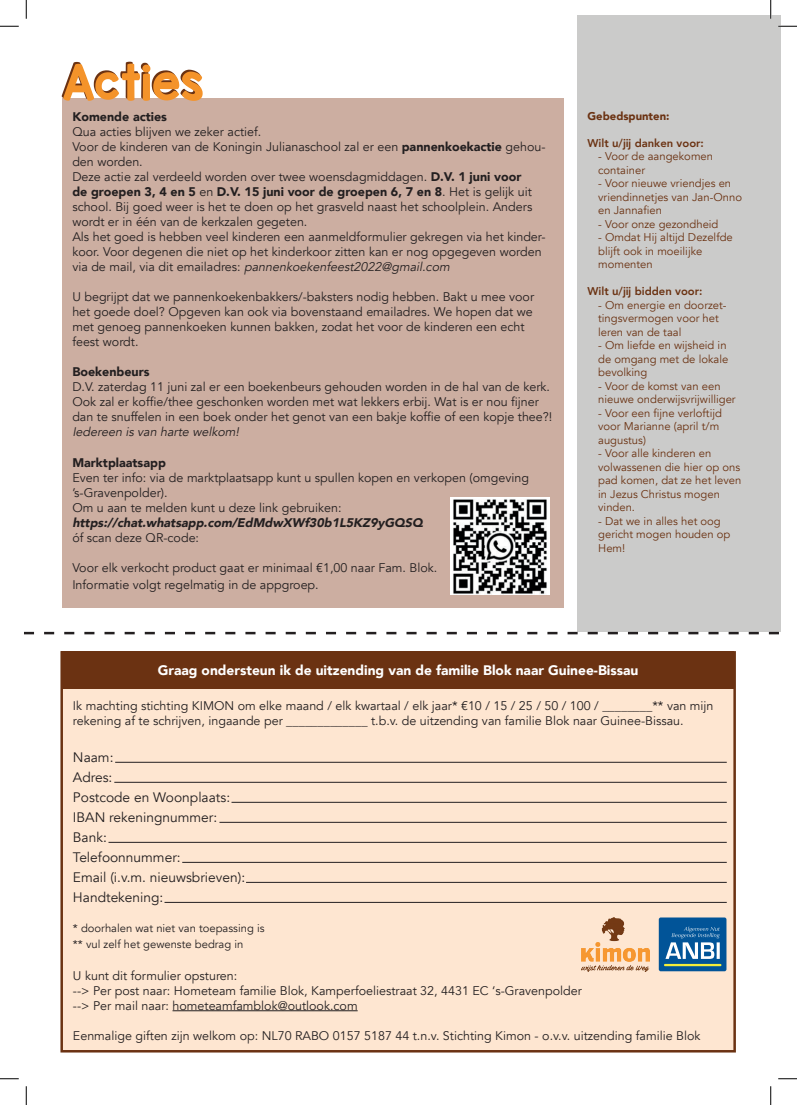
<style>
.page{position:relative;width:797px;height:1105px;background:#fff}
.page>*{position:absolute;margin:0;border:0;box-sizing:border-box;transform-origin:0 0}
.t1{font:13.75px/20px "Avenir";color:#231f20}
.t2{font:900 13.75px "Avenir";color:#fff}
.t3{font:12.5px/15px "Avenir";color:#231f20}
.t4{font:italic 900 12.5px "Avenir";color:#231f20}
.t5{font:900 12.5px "Avenir";color:#231f20}
.t6{font:italic 12.5px "Avenir";color:#231f20}
.t7{font:11.25px/13.5px "Avenir";color:#6b3212}
.t8{font:11.25px/16.5px "Avenir";color:#231f20}
.t9{font:800 11.25px "Avenir";color:#6b3212}
.t10{font:900 11.25px "Avenir";color:#6b3212}
.s1{font-weight:900}
.s2{font-style:italic}
</style>
<div class="page">
<div style="left:60px;top:651px;width:676px;height:401px;background:#fee6d1;border:2px solid #6b3212"></div>
<div style="left:61px;top:652px;width:673px;height:37px;background:#6b3212"></div>
<div style="left:62px;top:98px;width:501px;height:509px;background:#ccaea1"></div>
<div style="left:577px;top:16px;width:204px;height:616px;background:#cbcbca"></div>
<svg style="left:62px;top:62px;width:141px;height:39px"></svg>
<svg style="left:24px;top:632px;width:755px;height:2px"></svg>
<hr style="left:172px;top:1010px;width:185px;height:1px;background:#231f20">
<img style="left:582px;top:917px;width:68px;height:54px">
<hr style="left:115px;top:762px;width:611px;height:1px;background:#231f20">
<hr style="left:114px;top:782px;width:612px;height:1px;background:#231f20">
<hr style="left:231px;top:802px;width:495px;height:1px;background:#231f20">
<hr style="left:219px;top:822px;width:507px;height:1px;background:#231f20">
<hr style="left:108px;top:842px;width:618px;height:1px;background:#231f20">
<hr style="left:182px;top:862px;width:544px;height:1px;background:#231f20">
<hr style="left:246px;top:882px;width:480px;height:1px;background:#231f20">
<hr style="left:164px;top:902px;width:562px;height:1px;background:#231f20">
<div style="left:658px;top:917px;width:68px;height:54px;background:#015498;border-radius:2px"></div>
<svg style="left:665px;top:927px;width:54px;height:32px"></svg>
<hr style="left:664px;top:964px;width:57px;height:2px;background:#f4ed39">
<img style="left:450px;top:498px;width:99px;height:97px">
<svg style="left:0;top:25px;width:19px;height:2px"></svg>
<svg style="left:778px;top:25px;width:19px;height:2px"></svg>
<svg style="left:0;top:1078px;width:19px;height:1px"></svg>
<svg style="left:778px;top:1078px;width:19px;height:1px"></svg>
<svg style="left:25px;top:0;width:2px;height:19px"></svg>
<svg style="left:25px;top:1086px;width:2px;height:19px"></svg>
<svg style="left:770px;top:0;width:1px;height:19px"></svg>
<svg style="left:770px;top:1086px;width:1px;height:19px"></svg>
<p class="t5" style="left:72px;top:106px;width:96px">Komende acties</p>
<p class="t3" style="left:72px;top:124px;width:475px">Qua acties blijven we zeker actief.<br>Voor de kinderen van de Koningin Julianaschool zal er een <span class="s1">pannenkoekactie</span> gehou&shy;den worden.<br>Deze actie zal verdeeld worden over twee woensdagmiddagen. <span class="s1">D.V. 1 juni voor<br>de groepen 3, 4 en 5</span> en <span class="s1">D.V. 15 juni voor de groepen 6, 7 en 8</span>. Het is gelijk uit school. Bij goed weer is het te doen op het grasveld naast het schoolplein. Anders wordt er in één van de kerkzalen gegeten.<br>Als het goed is hebben veel kinderen een aanmeldformulier gekregen via het kinder&shy;koor. Voor degenen die niet op het kinderkoor zitten kan er nog opgegeven worden v i a d e m a i l , v i a d i t e m a i l a d res : <span class="s2">pannenkoekenfeest2022@gmail.com</span></p>
<p class="t3" style="left:72px;top:289px;width:463px">U begrijpt dat we pannenkoekenbakkers/-baksters nodig hebben. Bakt u mee voor het goede doel? Opgeven kan ook via bovenstaand emailadres. We hopen dat we met genoeg pannenkoeken kunnen bakken, zodat het voor de kinderen een echt feest wordt.</p>
<p class="t5" style="left:72px;top:361px;width:79px">Boekenbeurs</p>
<p class="t3" style="left:72px;top:379px;width:481px">D.V. zaterdag 11 juni zal er een boekenbeurs gehouden worden in de hal van de kerk.<br>Ook zal er koffie/thee geschonken worden met wat lekkers erbij. Wat is er nou fijner dan te snuffelen in een boek onder het genot van een bakje koffie of een kopje thee?!</p>
<p class="t6" style="left:72px;top:424px;width:171px">Iedereen is van harte welkom!</p>
<p class="t5" style="left:72px;top:452px;width:95px">Marktplaatsapp</p>
<p class="t3" style="left:72px;top:471px;width:458px">Even ter info: via de marktplaatsapp kunt u spullen kopen en verkopen (omgeving ’s-Gravenpolder).<br>Om u aan te melden kunt u deze link gebruiken:</p>
<p class="t4" style="left:72px;top:512px;width:355px">https://chat.whatsapp.com/EdMdwXWf30b1L5KZ9yGQSQ</p>
<p class="t3" style="left:72px;top:531px;width:128px">óf scan deze QR-code:</p>
<p class="t3" style="left:72px;top:560px;width:366px;line-height:16.5px">Voor elk verkocht product gaat er minimaal €1,00 naar Fam. Blok.<br>Informatie volgt regelmatig in de appgroep.</p>
<p class="t10" style="left:587px;top:106px;width:83px">Gebedspunten:</p>
<p class="t9" style="left:587px;top:134px;width:118px">Wilt u/jij danken voor:</p>
<p class="t7" style="left:598px;top:150px;width:116px">- Voor de aangekomen container</p>
<p class="t7" style="left:598px;top:177px;width:145px">- Voor nieuwe vriendjes en vriendinnetjes van Jan-Onno en Jannafien</p>
<p class="t7" style="left:598px;top:217px;width:122px">- Voor onze gezondheid</p>
<p class="t7" style="left:598px;top:231px;width:136px">- Omdat Hij altijd Dezelfde blijft ook in moeilijke momenten</p>
<p class="t9" style="left:587px;top:282px;width:116px">Wilt u/jij bidden voor:</p>
<p class="t7" style="left:598px;top:298px;width:130px">- Om energie en doorzet&shy;tingsvermogen voor het leren van de taal</p>
<p class="t7" style="left:598px;top:339px;width:132px">- Om liefde en wijsheid in de omgang met de lokale bevolking</p>
<p class="t7" style="left:598px;top:379px;width:139px">- Voor de komst van een nieuwe onderwijsvrijwilliger</p>
<p class="t7" style="left:598px;top:406px;width:125px">- Voor een fijne verloftijd voor Marianne (april t/m augustus)</p>
<p class="t7" style="left:598px;top:447px;width:145px">- Voor alle kinderen en volwassenen die hier op ons pad komen, dat ze het leven in Jezus Christus mogen vinden.</p>
<p class="t7" style="left:598px;top:514px;width:134px">- Dat we in alles het oog gericht mogen houden op<br>Hem!</p>
<p class="t2" style="left:158px;top:658px;width:482px">Graag ondersteun ik de uitzending van de familie Blok naar Guinee-Bissau</p>
<p class="t3" style="left:73px;top:699px;width:642px">Ik machting stichting KIMON om elke maand / elk kwartaal / elk jaar* €10 / 15 / 25 / 50 / 100 / ________** van mijn rekening af te schrijven, ingaande per _____________ t.b.v. de uitzending van familie Blok naar Guinee-Bissau.</p>
<p class="t1" style="left:73px;top:747px;width:174px">Naam:<br>Adres:<br>Postcode en Woonplaats:<br>IBAN rekeningnummer:<br>Bank:<br>Telefoonnummer:<br>Email (i.v.m. nieuwsbrieven):<br>Handtekening:</p>
<p class="t8" style="left:73px;top:920px;width:193px">* doorhalen wat niet van toepassing is ** vul zelf het gewenste bedrag in</p>
<p class="t3" style="left:73px;top:968px;width:510px">U kunt dit formulier opsturen:<br>--&gt; Per post naar: Hometeam familie Blok, Kamperfoeliestraat 32, 4431 EC ‘s-Gravenpolder --&gt; Per mail naar: hometeamfamblok@outlook.com</p>
<p class="t3" style="left:73px;top:1028px;width:629px">Eenmalige giften zijn welkom op: NL70 RABO 0157 5187 44 t.n.v. Stichting Kimon - o.v.v. uitzending familie Blok</p>
</div>
